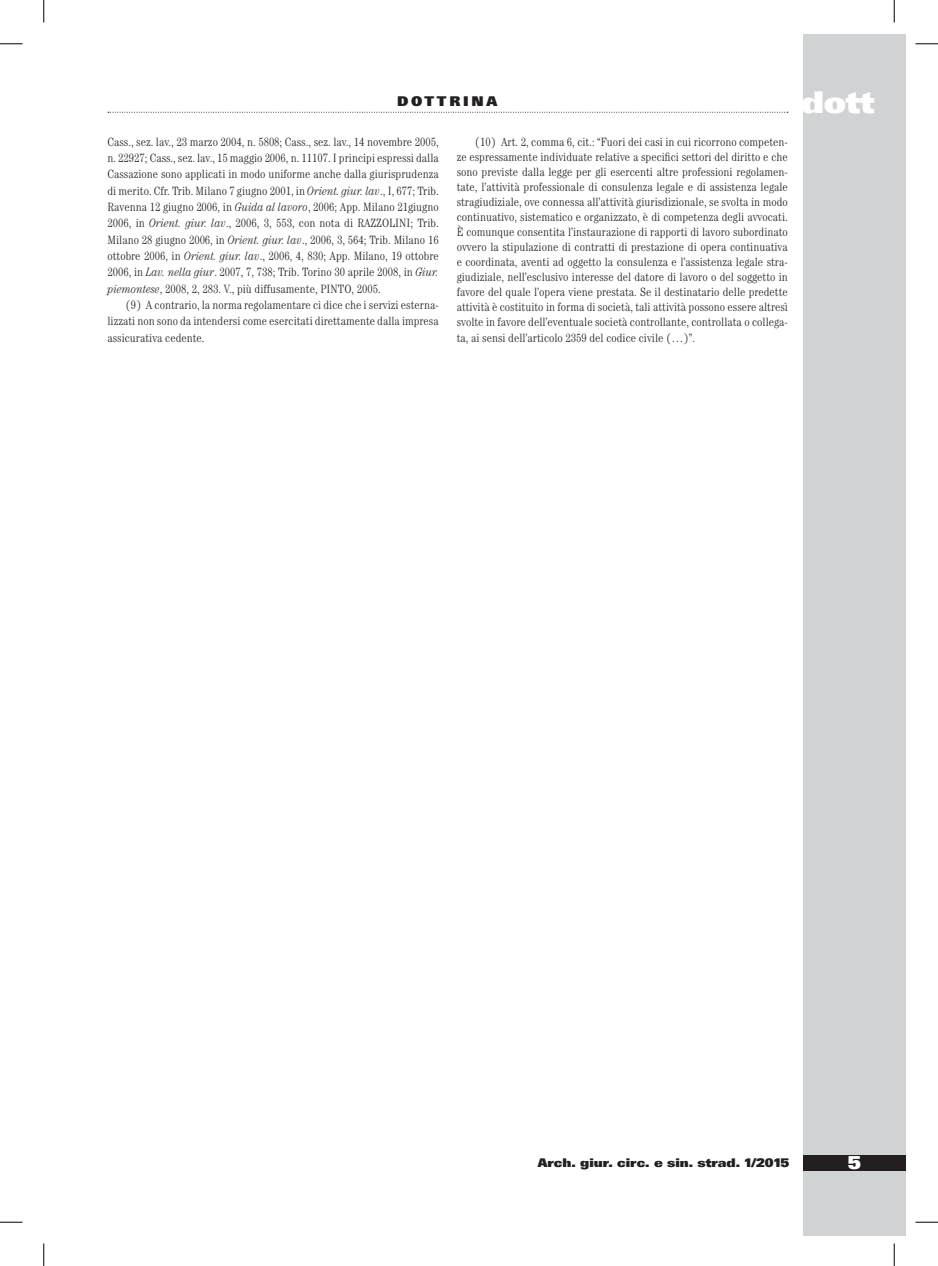
<style>
.page{position:relative;width:938px;height:1266px;background:#fff}
.page>*{position:absolute;margin:0;border:0;box-sizing:border-box;transform-origin:0 0}
.t1{font:30px "Linotype Univers 930 X Black";color:#fff}
.t2{font:18px "Linotype Univers 930 X Black";color:#fff}
.t3{font:13.5px "Linotype Univers 930 X Black";letter-spacing:.2em;color:#231f20}
.t4{font:300 condensed 12px/15px "Century Std";color:#231f20;text-align:justify}
.t5{font:12px "Linotype Univers 930 X Black";color:#231f20}
.s1{font-style:italic}
</style>
<div class="page">
<div style="left:803px;top:34px;width:102px;height:1201px;background:#d1d2d4"></div>
<div style="left:803px;top:1155px;width:102px;height:15px;background:#231f20"></div>
<svg style="left:108px;top:112px;width:680px;height:1px"></svg>
<svg style="left:0;top:44px;width:22px;height:1px"></svg>
<svg style="left:915px;top:44px;width:23px;height:1px"></svg>
<svg style="left:0;top:1221px;width:22px;height:1px"></svg>
<svg style="left:915px;top:1221px;width:23px;height:1px"></svg>
<svg style="left:44px;top:0;width:1px;height:22px"></svg>
<svg style="left:44px;top:1243px;width:1px;height:22px"></svg>
<svg style="left:894px;top:0;width:1px;height:22px"></svg>
<svg style="left:894px;top:1243px;width:1px;height:22px"></svg>
<p class="t3" style="left:397px;top:92px;width:101px">Dottri na</p>
<p class="t4" style="left:108px;top:133px;width:333px;line-height:16.4px">Cass., sez. lav., 23 marzo 2004, n. 5808; Cass., sez. lav., 14 novembre 2005, n. 22927; Cass., sez. lav., 15 maggio 2006, n. 11107. I principi espressi dalla Cassazione sono applicati in modo uniforme anche dalla giurisprudenza di merito. Cfr. Trib. Milano 7 giugno 2001, in <span class="s1">Orient. giur. lav</span>., I, 677; Trib.<br>Ravenna 12 giugno 2006, in <span class="s1">Guida al lavoro</span>, 2006; App. Milano 21giugno 2006, in <span class="s1">Orient. giur. lav</span>., 2006, 3, 553, con nota di RAZZOLINI; Trib.<br>Milano 28 giugno 2006, in <span class="s1">Orient. giur. lav</span>., 2006, 3, 564; Trib. Milano 16 ottobre 2006, in <span class="s1">Orient. giur. lav</span>., 2006, 4, 830; App. Milano, 19 ottobre 2006, in <span class="s1">Lav. nella giur</span>. 2007, 7, 738; Trib. Torino 30 aprile 2008, in <span class="s1">Giur. piemontese</span>, 2008, 2, 283. V., più diffusamente, PINTO, 2005.</p>
<p class="t4" style="left:108px;top:296px;width:333px;line-height:16.4px;text-indent:18px">(9) A contrario, la norma regolamentare ci dice che i servizi esterna&shy;lizzati non sono da intendersi come esercitati direttamente dalla impresa assicurativa cedente.</p>
<p class="t4" style="left:457px;top:134px;width:333px;text-indent:18px">(10) Art. 2, comma 6, cit.: “Fuori dei casi in cui ricorrono competen&shy;ze espressamente individuate relative a specifici settori del diritto e che sono previste dalla legge per gli esercenti altre professioni regolamen&shy;tate, l’attività professionale di consulenza legale e di assistenza legale stragiudiziale, ove connessa all’attività giurisdizionale, se svolta in modo continuativo, sistematico e organizzato, è di competenza degli avvocati.<br>È comunque consentita l’instaurazione di rapporti di lavoro subordinato ovvero la stipulazione di contratti di prestazione di opera continuativa e coordinata, aventi ad oggetto la consulenza e l’assistenza legale stra&shy;giudiziale, nell’esclusivo interesse del datore di lavoro o del soggetto in favore del quale l’opera viene prestata. Se il destinatario delle predette attività è costituito in forma di società, tali attività possono essere altresì svolte in favore dell’eventuale società controllante, controllata o collega&shy;ta, ai sensi dell’articolo 2359 del codice civile (…)”.</p>
<h1 class="t1" style="left:801px;top:82px;width:75px">dott</h1>
<p class="t5" style="left:538px;top:1154px;width:253px">Arch. giur. circ. e sin. strad. 1/2015</p>
<h2 class="t2" style="left:848px;top:1151px;width:15px">5</h2>
</div>
